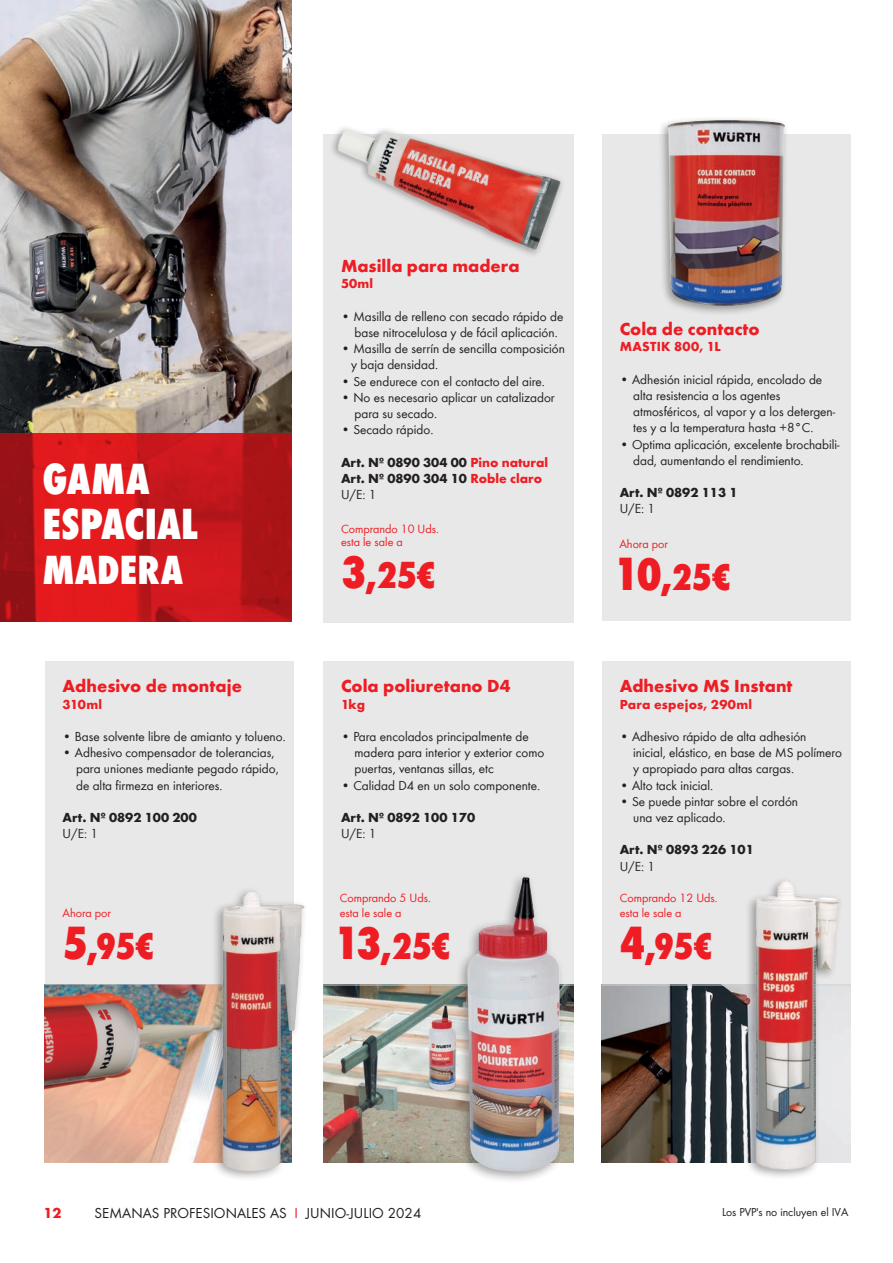
<style>
.page{position:relative;width:893px;height:1263px;background:#fff}
.page>*{position:absolute;margin:0;border:0;box-sizing:border-box;transform-origin:0 0}
.t1{font:45px/45px "Wuerth Extra Bold Cond Caps";letter-spacing:.005em;color:#fff}
.t2{font:42px "Wuerth Extra Bold Cond Caps";letter-spacing:.005em;color:#fff}
.t3{font:800 condensed 39px "Wuerth";letter-spacing:-.02em;color:#ee1d23}
.t4{font:700 18px "Wuerth";color:#ee1d23}
.t5{font:15px "Wuerth Global";letter-spacing:.005em;color:#231f20}
.t6{font:700 15px "Wuerth Global";color:#ee1d23}
.t7{font:13.5px/16.2px "Wuerth";color:#231f20}
.t8{font:700 13.5px/16.2px "Wuerth";color:#231f20}
.t9{font:700 13.5px "Wuerth";letter-spacing:.02em;color:#ee1d23}
.t10{font:12.3px/15px "Wuerth";color:#ee1d23}
.t11{font:12px "Wuerth Global";color:#231f20}
.s1{font-size:48.15px}
.s2{color:#ee1d23}
.s3{font-weight:400}
</style>
<div class="page">
<img style="left:602px;top:986px;width:248px;height:177px">
<img style="left:323px;top:986px;width:250px;height:177px">
<img style="left:45px;top:984px;width:159px;height:179px">
<img style="left:0;top:0;width:292px;height:433px">
<svg style="left:0;top:433px;width:292px;height:188px;background:#c6171b"></svg>
<div style="left:602px;top:661px;width:248px;height:325px;background:#e8e8e9"></div>
<div style="left:323px;top:661px;width:250px;height:325px;background:#e8e8e9"></div>
<div style="left:45px;top:661px;width:248px;height:323px;background:#e8e8e9"></div>
<div style="left:602px;top:134px;width:248px;height:486px;background:#e8e8e9"></div>
<div style="left:323px;top:134px;width:250px;height:488px;background:#e8e8e9"></div>
<img style="left:332px;top:128px;width:230px;height:127px">
<div style="left:657px;top:115px;width:132px;height:201px;background:#231f20;opacity:.4"></div>
<img style="left:667px;top:120px;width:118px;height:187px">
<div style="left:211px;top:886px;width:98px;height:296px;background:#231f20;opacity:.4"></div>
<img style="left:204px;top:882px;width:105px;height:291px">
<div style="left:455px;top:872px;width:111px;height:312px;background:#231f20;opacity:.4"></div>
<img style="left:467px;top:877px;width:92px;height:294px">
<div style="left:744px;top:877px;width:101px;height:303px;background:#231f20;opacity:.4"></div>
<img style="left:749px;top:877px;width:97px;height:297px">
<h1 class="t1" style="left:43px;top:453px;width:157px">GAMA<br>ESPACIAL</h1>
<h2 class="t2" style="left:43px;top:540px;width:142px">MADERA</h2>
<h3 class="t4" style="left:63px;top:673px;width:181px">Adhesivo de montaje</h3>
<p class="t9" style="left:63px;top:694px;width:41px">310ml</p>
<p class="t7" style="left:63px;top:728px;width:225px">• Base solvente libre de amianto y tolueno.</p>
<p class="t7" style="left:76px;top:744px;width:204px;text-indent:-14px">• Adhesivo compensador de tolerancias, para uniones mediante pegado rápido, de alta firmeza en interiores.</p>
<p class="t8" style="left:63px;top:808px;width:136px">Art. Nº 0892 100 200</p>
<p class="t7" style="left:63px;top:825px;width:37px">U/E: 1</p>
<p class="t10" style="left:63px;top:905px;width:50px">Ahora por</p>
<h3 class="t3" style="left:63px;top:918px;width:93px"><span class="s1">5</span>,95€</h3>
<h3 class="t4" style="left:341px;top:253px;width:180px">Masilla para madera</h3>
<p class="t9" style="left:341px;top:274px;width:34px">50ml</p>
<p class="t7" style="left:341px;top:308px;width:224px;text-align:center">• Masilla de relleno con secado rápido de base nitrocelulosa y de fácil aplicación.</p>
<p class="t7" style="left:351px;top:340px;width:215px;text-indent:-10px">• Masilla de serrín de sencilla composición y baja densidad.</p>
<p class="t7" style="left:341px;top:372px;width:205px">• Se endurece con el contacto del aire.</p>
<p class="t7" style="left:354px;top:389px;width:202px;text-indent:-14px">• No es necesario aplicar un catalizador para su secado.</p>
<p class="t7" style="left:341px;top:421px;width:94px">• Secado rápido.</p>
<p class="t8" style="left:341px;top:453px;width:209px">Art. Nº 0890 304 00 <span class="s2">Pino natural<br></span>Art. Nº 0890 304 10 <span class="s2">Roble claro<br></span><span class="s3">U/E: 1</span></p>
<p class="t10" style="left:341px;top:521px;width:100px;line-height:13.5px">Comprando 10 Uds. esta le sale a</p>
<h3 class="t3" style="left:341px;top:548px;width:96px"><span class="s1">3</span>,25€</h3>
<h3 class="t4" style="left:341px;top:673px;width:171px">Cola poliuretano D4</h3>
<p class="t9" style="left:341px;top:694px;width:26px">1kg</p>
<p class="t7" style="left:354px;top:728px;width:191px;text-indent:-14px">• Para encolados principalmente de madera para interior y exterior como puertas, ventanas sillas, etc</p>
<p class="t7" style="left:341px;top:776px;width:201px">• Calidad D4 en un solo componente.</p>
<p class="t8" style="left:341px;top:808px;width:136px">Art. Nº 0892 100 170</p>
<p class="t7" style="left:341px;top:825px;width:37px">U/E: 1</p>
<p class="t10" style="left:340px;top:890px;width:93px">Comprando 5 Uds. esta le sale a</p>
<h3 class="t3" style="left:334px;top:918px;width:118px"><span class="s1">13</span>,25€</h3>
<h3 class="t4" style="left:620px;top:316px;width:142px">Cola de contacto</h3>
<p class="t9" style="left:620px;top:337px;width:103px">MASTIK 800, 1L</p>
<p class="t7" style="left:633px;top:370px;width:204px;text-indent:-14px">• Adhesión inicial rápida, encolado de alta resistencia a los agentes atmosféricos, al vapor y a los detergen&shy;tes y a la temperatura hasta +8°C.</p>
<p class="t7" style="left:633px;top:435px;width:208px;text-indent:-14px">• Optima aplicación, excelente brochabili&shy;dad, aumentando el rendimiento.</p>
<p class="t8" style="left:620px;top:484px;width:119px">Art. Nº 0892 113 1</p>
<p class="t7" style="left:620px;top:500px;width:37px">U/E: 1</p>
<p class="t10" style="left:619px;top:536px;width:50px">Ahora por</p>
<h3 class="t3" style="left:613px;top:549px;width:119px"><span class="s1">10</span>,25€</h3>
<h3 class="t4" style="left:620px;top:673px;width:174px">Adhesivo MS Instant</h3>
<p class="t9" style="left:620px;top:694px;width:134px">Para espejos, 290ml</p>
<p class="t7" style="left:633px;top:728px;width:210px;text-indent:-14px">• Adhesivo rápido de alta adhesión inicial, elástico, en base de MS polímero y apropiado para altas cargas.</p>
<p class="t7" style="left:620px;top:776px;width:95px">• Alto tack inicial.</p>
<p class="t7" style="left:633px;top:793px;width:166px;text-indent:-14px">• Se puede pintar sobre el cordón una vez aplicado.</p>
<p class="t8" style="left:620px;top:841px;width:136px">Art. Nº 0893 226 101</p>
<p class="t7" style="left:620px;top:857px;width:37px">U/E: 1</p>
<p class="t10" style="left:620px;top:890px;width:100px">Comprando 12 Uds. esta le sale a</p>
<h3 class="t3" style="left:620px;top:918px;width:94px"><span class="s1">4</span>,95€</h3>
<p class="t6" style="left:44px;top:1204px;width:19px">12</p>
<p class="t5" style="left:95px;top:1204px;width:328px">SEMANAS PROFESIONALES AS <span class="s2">I</span> JUNIO-JULIO 2024</p>
<p class="t11" style="left:722px;top:1205px;width:128px">Los PVP's no incluyen el IVA</p>
</div>
